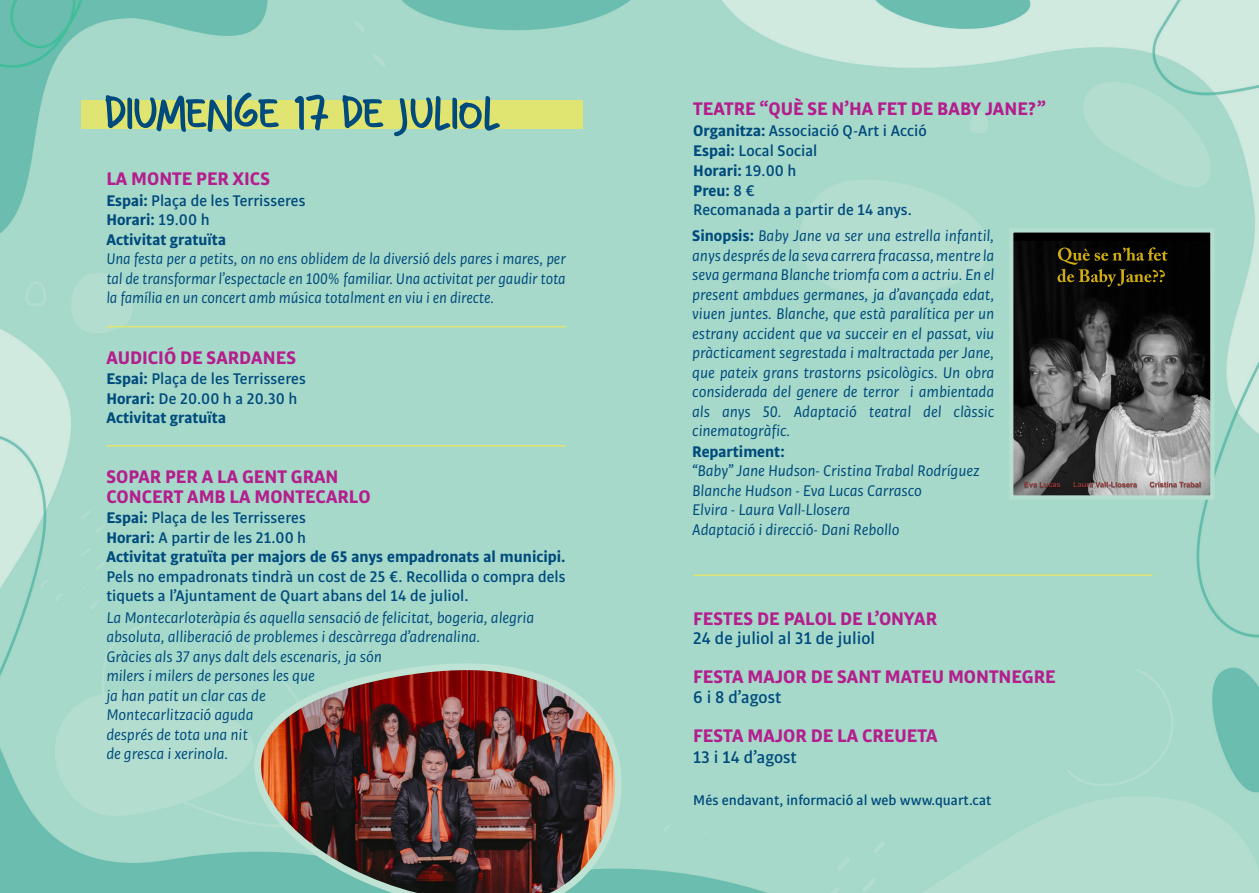
<style>
.page{position:relative;width:1259px;height:893px;background:#fff}
.page>*{position:absolute;margin:0;border:0;box-sizing:border-box;transform-origin:0 0}
.t1{font:700 19.5px "Bulo";color:#b41e8d}
.t2{font:500 18px "Bulo";color:#004b7d}
.t3{font:italic 16.5px/19.5px "Bulo";color:#004b7d}
.t4{font:500 16.5px/19.5px "Bulo";color:#004b7d;text-align:justify}
.t5{font:italic 16.5px/19.5px "Bulo";color:#004b7d;text-align:justify;scale:.96 1}
.t6{font:700 16.5px "Bulo";color:#004b7d}
.t7{font:500 15px "Bulo";color:#004b7d}
.s1{font-weight:700}
.s2{font-weight:500}
.s3{font-weight:700;font-style:normal}
</style>
<div class="page">
<img style="left:0;top:0;width:1259px;height:893px">
<div style="left:81px;top:100px;width:502px;height:29px;background:#dfe570"></div>
<svg style="left:105px;top:92px;width:395px;height:46px"></svg>
<img style="left:98px;top:622px;width:590px;height:271px">
<hr style="left:106px;top:326px;width:460px;height:1px;background:#dfe570">
<hr style="left:106px;top:445px;width:460px;height:1px;background:#dfe570">
<hr style="left:693px;top:574px;width:459px;height:2px;background:#dfe570">
<div style="left:1011px;top:230px;width:201px;height:267px;background:#000"></div>
<img style="left:1014px;top:241px;width:195px;height:254px">
<img style="left:1056px;top:242px;width:114px;height:28px">
<img style="left:1056px;top:263px;width:111px;height:29px">
<svg style="left:1057px;top:247px;width:110px;height:40px"></svg>
<img style="left:1023px;top:479px;width:178px;height:11px">
<svg style="left:1024px;top:482px;width:36px;height:5px"></svg>
<svg style="left:1073px;top:482px;width:63px;height:5px"></svg>
<svg style="left:1149px;top:482px;width:51px;height:5px"></svg>
<div style="left:1009px;top:228px;width:205px;height:272px;border:4px solid #b4decf"></div>
<p class="t1" style="left:106px;top:166px;width:165px">LA MONTE PER XICS</p>
<p class="t4" style="left:106px;top:190px;width:201px"><span class="s1">Espai:</span> Plaça de les Terrisseres</p>
<p class="t6" style="left:106px;top:209px;width:105px">Horari: <span class="s2">19.00 h</span></p>
<p class="t6" style="left:106px;top:229px;width:121px">Activitat gratuïta</p>
<p class="t5" style="left:106px;top:249px;width:480px">Una festa per a petits, on no ens oblidem de la diversió dels pares i mares, per tal de transformar l’espectacle en 100% familiar. Una activitat per gaudir tota la família en un concert amb música totalment en viu i en directe.</p>
<p class="t1" style="left:106px;top:345px;width:191px">AUDICIÓ DE SARDANES</p>
<p class="t4" style="left:106px;top:369px;width:201px"><span class="s1">Espai:</span> Plaça de les Terrisseres</p>
<p class="t4" style="left:106px;top:388px;width:193px"><span class="s1">Horari:</span> De 20.00 h a 20.30 h</p>
<p class="t6" style="left:106px;top:407px;width:121px">Activitat gratuïta</p>
<p class="t1" style="left:106px;top:463px;width:234px">SOPAR PER A LA GENT GRAN</p>
<p class="t1" style="left:106px;top:484px;width:266px">CONCERT AMB LA MONTECARLO</p>
<p class="t4" style="left:106px;top:507px;width:201px"><span class="s1">Espai:</span> Plaça de les Terrisseres</p>
<p class="t4" style="left:106px;top:527px;width:201px"><span class="s1">Horari:</span> A partir de les 21.00 h</p>
<p class="t4" style="left:106px;top:546px;width:461px"><span class="s1">Activitat gratuïta per majors de 65 anys empadronats al municipi.<br></span>Pels no empadronats tindrà un cost de 25 €. Recollida o compra dels tiquets a l’Ajuntament de Quart abans del 14 de juliol.</p>
<p class="t3" style="left:106px;top:607px;width:429px">La Montecarloteràpia és aquella sensació de felicitat, bogeria, alegria absoluta, alliberació de problemes i descàrrega d’adrenalina.</p>
<p class="t3" style="left:106px;top:646px;width:277px">Gràcies als 37 anys dalt dels escenaris, ja són milers i milers de persones les que<br>ja han patit un clar cas de<br>Montecarlització aguda<br>després de tota una nit<br>de gresca i xerinola.</p>
<p class="t1" style="left:693px;top:96px;width:354px">TEATRE “QUÈ SE N’HA FET DE BABY JANE?”</p>
<p class="t4" style="left:693px;top:120px;width:235px"><span class="s1">Organitza:</span> Associació Q-Art i Acció</p>
<p class="t4" style="left:693px;top:140px;width:126px"><span class="s1">Espai:</span> Local Social</p>
<p class="t6" style="left:693px;top:160px;width:105px">Horari: <span class="s2">19.00 h</span></p>
<p class="t6" style="left:693px;top:179px;width:63px">Preu: <span class="s2">8 €</span></p>
<p class="t4" style="left:693px;top:199px;width:220px">Recomanada a partir de 14 anys.</p>
<p class="t3" style="left:692px;top:226px;width:303px;text-align:justify"><span class="s3">Sinopsis:</span> Baby Jane va ser una estrella infantil, anys després de la seva carrera fracassa, mentre la seva germana Blanche triomfa com a actriu. En el present ambdues germanes, ja d’avançada edat, viuen juntes. Blanche, que està paralítica per un estrany accident que va succeir en el passat, viu pràcticament segrestada i maltractada per Jane, que pateix grans trastorns psicològics. Un obra considerada del genere de terror i ambientada als anys 50. Adaptació teatral del clàssic cinematogràfic.</p>
<p class="t6" style="left:692px;top:440px;width:94px">Repartiment:</p>
<p class="t3" style="left:692px;top:461px;width:289px">“Baby” Jane Hudson- Cristina Trabal Rodríguez</p>
<p class="t3" style="left:692px;top:480px;width:231px">Blanche Hudson - Eva Lucas Carrasco</p>
<p class="t3" style="left:692px;top:500px;width:159px">Elvira - Laura Vall-Llosera</p>
<p class="t3" style="left:692px;top:519px;width:209px">Adaptació i direcció- Dani Rebollo</p>
<p class="t1" style="left:693px;top:606px;width:245px">FESTES DE PALOL DE L’ONYAR</p>
<p class="t2" style="left:693px;top:627px;width:183px">24 de juliol al 31 de juliol</p>
<p class="t1" style="left:693px;top:664px;width:364px">FESTA MAJOR DE SANT MATEU MONTNEGRE</p>
<p class="t2" style="left:693px;top:686px;width:90px">6 i 8 d’agost</p>
<p class="t1" style="left:693px;top:723px;width:246px">FESTA MAJOR DE LA CREUETA</p>
<p class="t2" style="left:693px;top:746px;width:105px">13 i 14 d’agost</p>
<p class="t7" style="left:693px;top:790px;width:300px">Més endavant, informació al web www.quart.cat</p>
</div>
